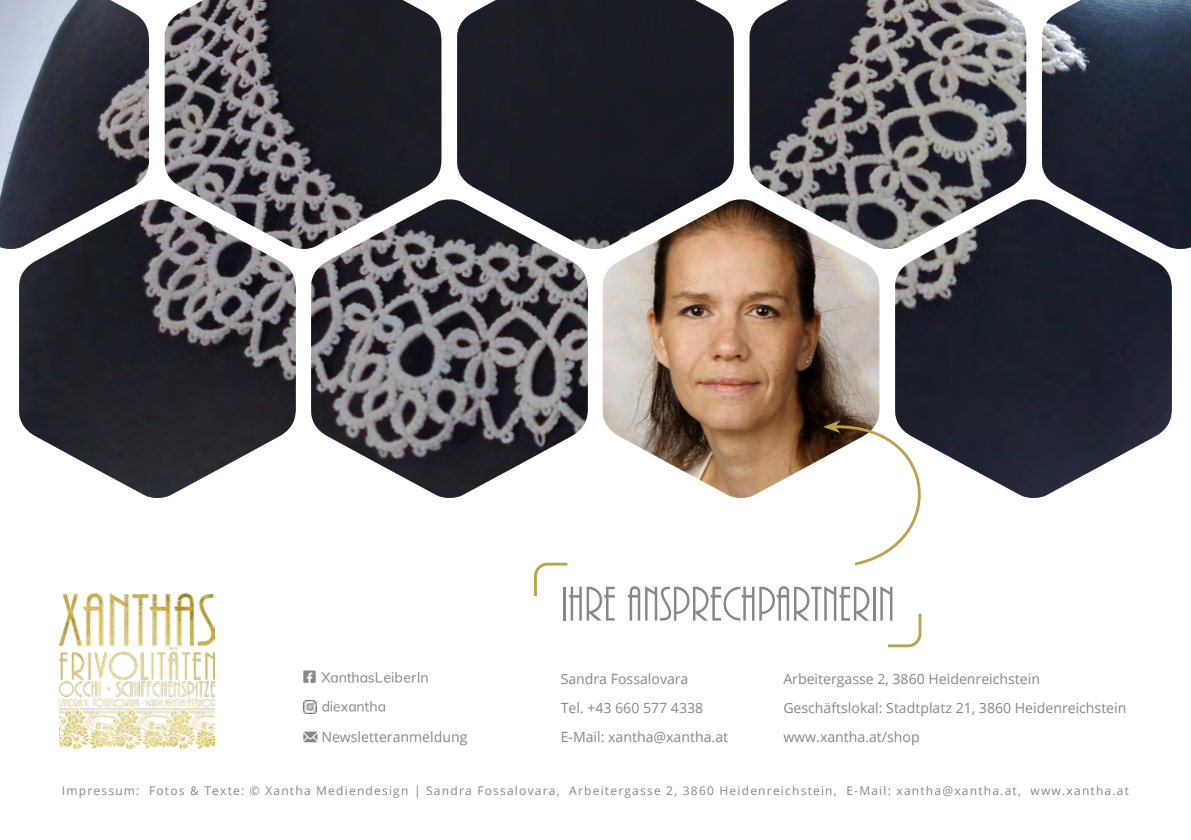
<style>
.page{position:relative;width:1191px;height:840px;background:#fff}
.page>*{position:absolute;margin:0;border:0;box-sizing:border-box;transform-origin:0 0}
.Titel{font:50.8px "ARBONNIE";color:#878786}
.Kontakt{font:14px "Open Sans";color:#878786}
.Kontakt-2{font:14px "Font Awesome 5 Brands";color:#878786}
.Kontakt-3{font:12px "Open Sans";letter-spacing:.1em;color:#878786}
</style>
<div class="page">
<img style="left:0;top:0;width:1191px;height:497px">
<img style="left:602px;top:199px;width:277px;height:298px">
<img style="left:60px;top:593px;width:155px;height:154px">
<svg style="left:534px;top:562px;width:34px;height:35px"></svg>
<svg style="left:888px;top:613px;width:34px;height:35px"></svg>
<svg style="left:823px;top:420px;width:124px;height:146px"></svg>
<svg style="left:303px;top:700px;width:13px;height:12px"></svg>
<p class="Kontakt-2" style="left:303px;top:669px;width:14px">□□▲❑◆</p>
<p class="Kontakt-2" style="left:339px;top:671px;width:38px">■▼ ▲</p>
<p class="Kontakt-2" style="left:417px;top:671px;width:13px">●■</p>
<p class="Kontakt" style="left:321px;top:727px;width:148px">Newsletteranmeldung</p>
<p class="Titel" style="left:560px;top:578px;width:335px">IHRE ANSPRECHPARTNERIN</p>
<p class="Kontakt" style="left:560px;top:669px;width:129px">Sandra Fossalovara</p>
<p class="Kontakt" style="left:560px;top:698px;width:144px">Tel. +43 660 577 4338</p>
<p class="Kontakt" style="left:560px;top:727px;width:169px">E-Mail: xantha@xantha.at</p>
<p class="Kontakt" style="left:783px;top:669px;width:258px">Arbeitergasse 2, 3860 Heidenreichstein</p>
<p class="Kontakt" style="left:783px;top:698px;width:344px">Geschäftslokal: Stadtplatz 21, 3860 Heidenreichstein</p>
<p class="Kontakt" style="left:783px;top:727px;width:138px">www.xantha.at/shop</p>
<p class="Kontakt-3" style="left:62px;top:782px;width:1068px">Impressum: Fotos &amp; Texte: © Xantha Mediendesign | Sandra Fossalovara, Arbeitergasse 2, 3860 Heidenreichstein, E-Mail: xantha@xantha.at, www.xantha.at</p>
</div>
